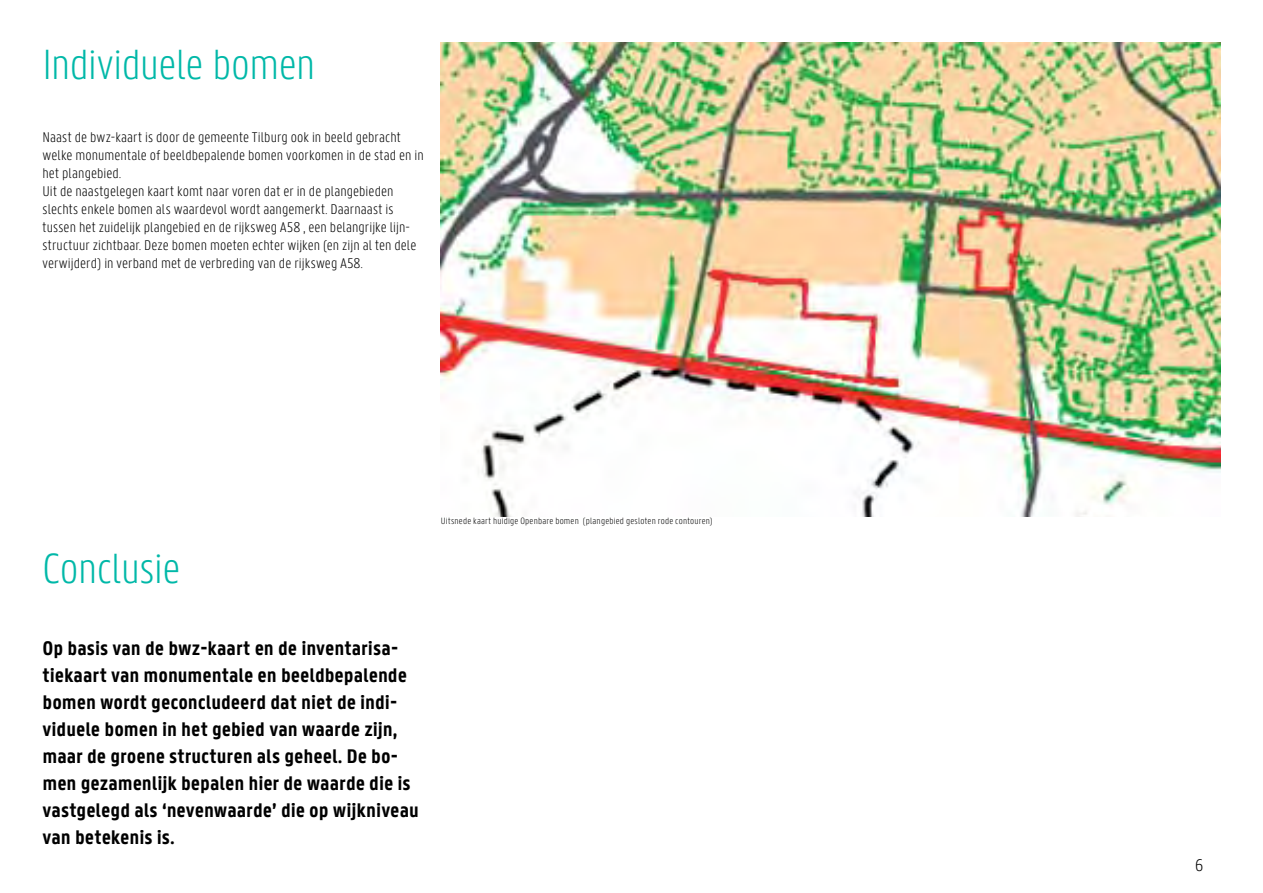
<style>
.page{position:relative;width:1263px;height:893px;background:#fff}
.page>*{position:absolute;margin:0;border:0;box-sizing:border-box;transform-origin:0 0}
.t1{font:300 45px "Panno Text";letter-spacing:-.01em;color:#00b8a8}
.t2{font:700 21px/27px "Panno Text";letter-spacing:-.005em;color:#000}
.t3{font:300 18px "Panno Text";color:#000}
.t4{font:300 15px/18px "Panno Text";letter-spacing:.005em;color:#000}
.t5{font:300 9.75px "Panno Text";letter-spacing:.02em;color:#000}
</style>
<div class="page">
<img style="left:441px;top:43px;width:779px;height:474px">
<h1 class="t1" style="left:43px;top:41px;width:274px">Individuele bomen</h1>
<p class="t4" style="left:43px;top:128px;width:383px">Naast de bwz-kaart is door de gemeente Tilburg ook in beeld gebracht welke monumentale of beeldbepalende bomen voorkomen in de stad en in het plangebied.<br>Uit de naastgelegen kaart komt naar voren dat er in de plangebieden slechts enkele bomen als waardevol wordt aangemerkt. Daarnaast is tussen het zuidelijk plangebied en de rijksweg A58 , een belangrijke lijn&shy;structuur zichtbaar. Deze bomen moeten echter wijken (en zijn al ten dele verwijderd) in verband met de verbreding van de rijksweg A58.</p>
<h1 class="t1" style="left:43px;top:545px;width:139px">Conclusie</h1>
<p class="t2" style="left:43px;top:634px;width:378px">op basis van de bwz-kaart en de inventarisa&shy;tiekaart van monumentale en beeldbepalende bomen wordt geconcludeerd dat niet de indi&shy;viduele bomen in het gebied van waarde zijn, maar de groene structuren als geheel. de bo&shy;men gezamenlijk bepalen hier de waarde die is vastgelegd als ‘nevenwaarde’ die op wijkniveau van betekenis is.</p>
<p class="t5" style="left:441px;top:516px;width:273px">Uitsnede kaart huidige Openbare bomen (plangebied gesloten rode contouren)</p>
<p class="t3" style="left:1195px;top:855px;width:10px">6</p>
</div>
